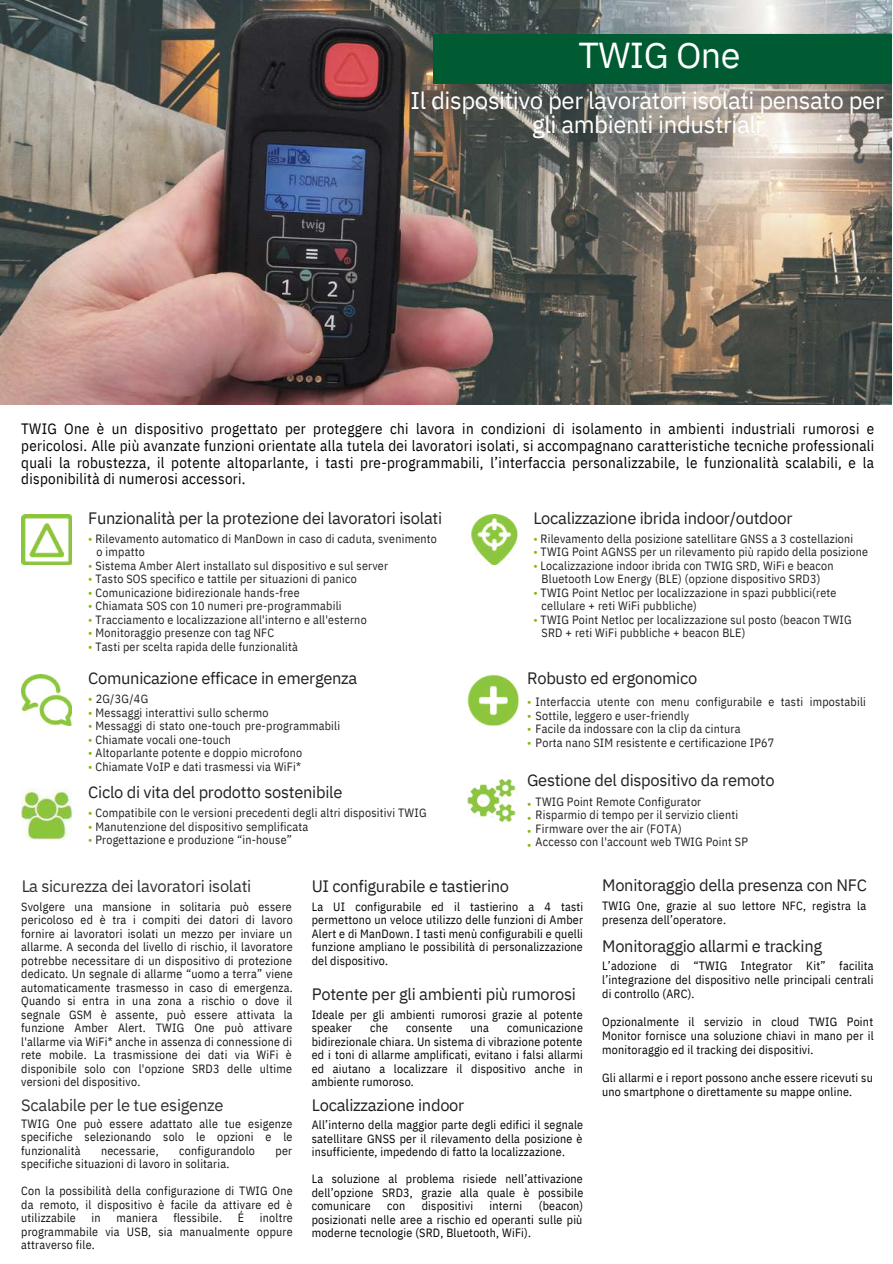
<style>
.page{position:relative;width:893px;height:1264px;background:#fff}
.page>*{position:absolute;margin:0;border:0;box-sizing:border-box;transform-origin:0 0}
.t1{font:36px "IBM Plex Sans";letter-spacing:-.015em;color:#fff}
.t2{font:24px/23.5px "IBM Plex Sans";letter-spacing:-.015em;color:#fff;text-align:center}
.t3{font:16.5px "IBM Plex Sans";letter-spacing:-.015em;color:#231f20}
.t4{font:15px/16.8px "IBM Plex Sans Cond";letter-spacing:.02em;color:#000;text-align:justify}
.t5{font:12px/13.5px "IBM Plex Sans Cond";letter-spacing:.02em;color:#000;text-align:justify}
.t6{font:12px/13.5px "IBM Plex Sans Cond";letter-spacing:.02em;color:#231f20}
.t7{font:12px/13.5px "IBM Plex Sans Cond";color:#7fba00;text-align:justify}
.s1{color:#7fba00}
</style>
<div class="page">
<img style="left:0;top:0;width:891px;height:405px">
<img style="left:21px;top:674px;width:51px;height:51px">
<img style="left:21px;top:788px;width:51px;height:51px">
<img style="left:468px;top:674px;width:50px;height:51px">
<img style="left:468px;top:779px;width:48px;height:43px">
<img style="left:471px;top:514px;width:47px;height:51px">
<img style="left:21px;top:514px;width:51px;height:51px">
<div style="left:433px;top:34px;width:459px;height:50px;background:#005a32"></div>
<h1 class="t1" style="left:578px;top:31px;width:164px">TWIG One</h1>
<h2 class="t2" style="left:410px;top:88px;width:475px">Il dispositivo per lavoratori isolati pensato per gli ambienti industriali</h2>
<p class="t4" style="left:21px;top:420px;width:854px">TWIG One è un dispositivo progettato per proteggere chi lavora in condizioni di isolamento in ambienti industriali rumorosi e pericolosi. Alle più avanzate funzioni orientate alla tutela dei lavoratori isolati, si accompagnano caratteristiche tecniche professionali quali la robustezza, il potente altoparlante, i tasti pre-programmabili, l’interfaccia personalizzabile, le funzionalità scalabili, e la disponibilità di numerosi accessori.</p>
<h3 class="t3" style="left:88px;top:507px;width:355px">Funzionalità per la protezione dei lavoratori isolati</h3>
<h3 class="t3" style="left:533px;top:507px;width:261px">Localizzazione ibrida indoor/outdoor</h3>
<p class="t6" style="left:96px;top:531px;width:342px;text-indent:-8px"><span class="s1">•</span> Rilevamento automatico di ManDown in caso di caduta, svenimento o impatto</p>
<p class="t6" style="left:88px;top:558px;width:301px"><span class="s1">•</span> Sistema Amber Alert installato sul dispositivo e sul server</p>
<p class="t6" style="left:88px;top:572px;width:270px"><span class="s1">•</span> Tasto SOS specifico e tattile per situazioni di panico</p>
<p class="t6" style="left:88px;top:585px;width:213px"><span class="s1">•</span> Comunicazione bidirezionale hands-free</p>
<p class="t6" style="left:88px;top:599px;width:255px"><span class="s1">•</span> Chiamata SOS con 10 numeri pre-programmabili</p>
<p class="t6" style="left:88px;top:612px;width:280px"><span class="s1">•</span> Tracciamento e localizzazione all'interno e all'esterno</p>
<p class="t6" style="left:88px;top:626px;width:187px"><span class="s1">•</span> Monitoraggio presenze con tag NFC</p>
<p class="t6" style="left:88px;top:639px;width:211px"><span class="s1">•</span> Tasti per scelta rapida delle funzionalità</p>
<p class="t6" style="left:533px;top:531px;width:321px"><span class="s1">•</span> Rilevamento della posizione satellitare GNSS a 3 costellazioni</p>
<p class="t6" style="left:533px;top:545px;width:336px"><span class="s1">•</span> TWIG Point AGNSS per un rilevamento più rapido della posizione</p>
<p class="t6" style="left:533px;top:558px;width:302px;text-align:center"><span class="s1">•</span> Localizzazione indoor ibrida con TWIG SRD, WiFi e beacon<br>Bluetooth Low Energy (BLE) (opzione dispositivo SRD3)</p>
<p class="t6" style="left:541px;top:585px;width:296px;text-indent:-8px"><span class="s1">•</span> TWIG Point Netloc per localizzazione in spazi pubblici(rete cellulare + reti WiFi pubbliche)</p>
<p class="t6" style="left:541px;top:612px;width:311px;text-indent:-8px"><span class="s1">•</span> TWIG Point Netloc per localizzazione sul posto (beacon TWIG<br>SRD + reti WiFi pubbliche + beacon BLE)</p>
<h3 class="t3" style="left:88px;top:667px;width:271px">Comunicazione efficace in emergenza</h3>
<h3 class="t3" style="left:527px;top:667px;width:172px">Robusto ed ergonomico</h3>
<p class="t6" style="left:88px;top:691px;width:62px"><span class="s1">•</span> 2G/3G/4G</p>
<p class="t6" style="left:88px;top:705px;width:182px"><span class="s1">•</span> Messaggi interattivi sullo schermo</p>
<p class="t6" style="left:88px;top:718px;width:253px"><span class="s1">•</span> Messaggi di stato one-touch pre-programmabili</p>
<p class="t6" style="left:88px;top:732px;width:144px"><span class="s1">•</span> Chiamate vocali one-touch</p>
<p class="t6" style="left:88px;top:745px;width:215px"><span class="s1">•</span> Altoparlante potente e doppio microfono</p>
<p class="t6" style="left:88px;top:759px;width:214px"><span class="s1">•</span> Chiamate VoIP e dati trasmessi via WiFi*</p>
<p class="t6" style="left:88px;top:805px;width:340px"><span class="s1">•</span> Compatibile con le versioni precedenti degli altri dispositivi TWIG</p>
<p class="t6" style="left:88px;top:819px;width:221px"><span class="s1">•</span> Manutenzione del dispositivo semplificata</p>
<p class="t6" style="left:88px;top:832px;width:205px"><span class="s1">•</span> Progettazione e produzione “in-house”</p>
<h3 class="t3" style="left:88px;top:781px;width:256px">Ciclo di vita del prodotto sostenibile</h3>
<p class="t6" style="left:527px;top:695px;width:340px"><span class="s1">•</span> Interfaccia utente con menu configurabile e tasti impostabili</p>
<p class="t6" style="left:527px;top:708px;width:164px"><span class="s1">•</span> Sottile, leggero e user-friendly</p>
<p class="t6" style="left:527px;top:722px;width:215px"><span class="s1">•</span> Facile da indossare con la clip da cintura</p>
<p class="t6" style="left:527px;top:735px;width:249px"><span class="s1">•</span> Porta nano SIM resistente e certificazione IP67</p>
<h3 class="t3" style="left:527px;top:769px;width:249px">Gestione del dispositivo da remoto</h3>
<p class="t6" style="left:535px;top:794px;width:214px">TWIG Point Remote Configurator Risparmio di tempo per il servizio clienti Firmware over the air (FOTA)<br>Accesso con l'account web TWIG Point SP</p>
<p class="t7" style="left:527px;top:797px;width:6px">• • • •</p>
<h3 class="t3" style="left:21px;top:874px;width:231px">La sicurezza dei lavoratori isolati</h3>
<h3 class="t3" style="left:312px;top:874px;width:199px">UI configurabile e tastierino</h3>
<h3 class="t3" style="left:602px;top:874px;width:266px">Monitoraggio della presenza con NFC</h3>
<p class="t5" style="left:21px;top:899px;width:273px">Svolgere una mansione in solitaria può essere pericoloso ed è tra i compiti dei datori di lavoro fornire ai lavoratori isolati un mezzo per inviare un allarme. A seconda del livello di rischio, il lavoratore potrebbe necessitare di un dispositivo di protezione dedicato. Un segnale di allarme “uomo a terra” viene automaticamente trasmesso in caso di emergenza.<br>Quando si entra in una zona a rischio o dove il segnale GSM è assente, può essere attivata la funzione Amber Alert. TWIG One può attivare l'allarme via WiFi* anche in assenza di connessione di rete mobile. La trasmissione dei dati via WiFi è disponibile solo con l'opzione SRD3 delle ultime versioni del dispositivo.</p>
<h3 class="t3" style="left:21px;top:1093px;width:204px">Scalabile per le tue esigenze</h3>
<p class="t5" style="left:21px;top:1116px;width:273px">TWIG One può essere adattato alle tue esigenze specifiche selezionando solo le opzioni e le funzionalità</p>
<p class="t5" style="left:101px;top:1143px;width:59px">necessarie,</p>
<p class="t5" style="left:179px;top:1143px;width:77px">configurandolo</p>
<p class="t5" style="left:275px;top:1143px;width:18px">per</p>
<p class="t5" style="left:21px;top:1157px;width:210px">specifiche situazioni di lavoro in solitaria.</p>
<p class="t5" style="left:21px;top:1184px;width:273px">Con la possibilità della configurazione di TWIG One da remoto, il dispositivo è facile da attivare ed è utilizzabile</p>
<p class="t5" style="left:92px;top:1211px;width:11px">in</p>
<p class="t5" style="left:116px;top:1211px;width:43px">maniera</p>
<p class="t5" style="left:173px;top:1211px;width:50px">flessibile.</p>
<p class="t5" style="left:238px;top:1211px;width:8px">É</p>
<p class="t5" style="left:21px;top:1211px;width:273px;text-indent:239px">inoltre programmabile via USB, sia manualmente oppure attraverso file.</p>
<p class="t5" style="left:312px;top:899px;width:273px">La UI configurabile ed il tastierino a 4 tasti permettono un veloce utilizzo delle funzioni di Amber Alert e di ManDown. I tasti menù configurabili e quelli funzione ampliano le possibilità di personalizzazione del dispositivo.</p>
<h3 class="t3" style="left:312px;top:982px;width:266px">Potente per gli ambienti più rumorosi</h3>
<p class="t5" style="left:312px;top:1007px;width:272px">Ideale per gli ambienti rumorosi grazie al potente speaker</p>
<p class="t5" style="left:370px;top:1021px;width:19px">che</p>
<p class="t5" style="left:406px;top:1021px;width:48px">consente</p>
<p class="t5" style="left:470px;top:1021px;width:20px">una</p>
<p class="t5" style="left:312px;top:1021px;width:273px;text-indent:195px">comunicazione bidirezionale chiara. Un sistema di vibrazione potente ed i toni di allarme amplificati, evitano i falsi allarmi ed aiutano a localizzare il dispositivo anche in ambiente rumoroso.</p>
<h3 class="t3" style="left:312px;top:1093px;width:154px">Localizzazione indoor</h3>
<p class="t5" style="left:312px;top:1117px;width:273px">All’interno della maggior parte degli edifici il segnale satellitare GNSS per il rilevamento della posizione è insufficiente, impedendo di fatto la localizzazione.</p>
<p class="t5" style="left:312px;top:1171px;width:273px">La soluzione al problema risiede nell’attivazione dell’opzione SRD3, grazie alla quale è possibile comunicare</p>
<p class="t5" style="left:312px;top:1198px;width:273px;text-indent:227px">(beacon) posizionati nelle aree a rischio ed operanti sulle più moderne tecnologie (SRD, Bluetooth, WiFi).</p>
<p class="t5" style="left:387px;top:1198px;width:20px">con</p>
<p class="t5" style="left:422px;top:1198px;width:53px">dispositivi</p>
<p class="t5" style="left:489px;top:1198px;width:34px">interni</p>
<p class="t5" style="left:602px;top:899px;width:265px">TWIG One, grazie al suo lettore NFC, registra la presenza dell’operatore.</p>
<h3 class="t3" style="left:602px;top:935px;width:221px">Monitoraggio allarmi e tracking</h3>
<p class="t5" style="left:602px;top:958px;width:273px;line-height:14px">L’adozione di “TWIG Integrator Kit” facilita l’integrazione del dispositivo nelle principali centrali di controllo (ARC).</p>
<p class="t5" style="left:602px;top:1014px;width:273px;line-height:14px">Opzionalmente il servizio in cloud TWIG Point Monitor fornisce una soluzione chiavi in mano per il monitoraggio ed il tracking dei dispositivi.</p>
<p class="t5" style="left:602px;top:1070px;width:272px;line-height:14px">Gli allarmi e i report possono anche essere ricevuti su uno smartphone o direttamente su mappe online.</p>
</div>
